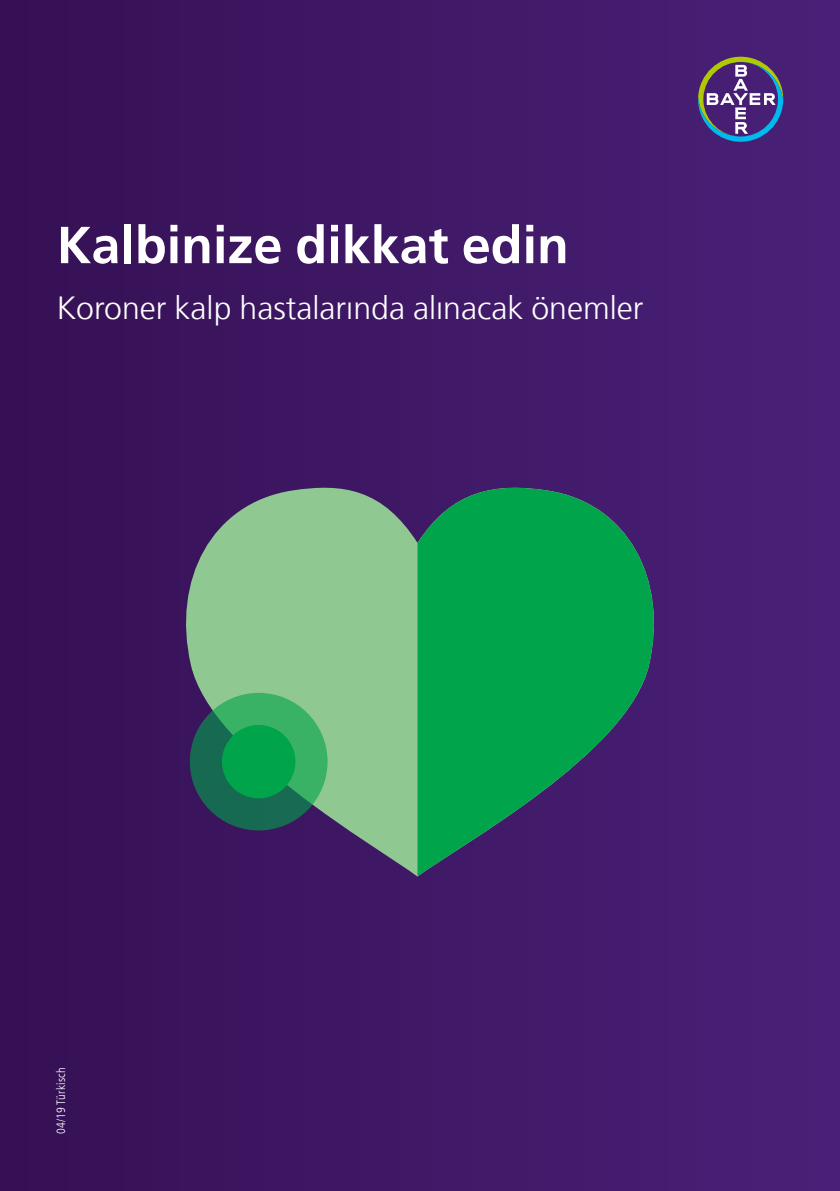
<style>
.page{position:relative;width:840px;height:1191px;background:#fff}
.page>*{position:absolute;margin:0;border:0;box-sizing:border-box;transform-origin:0 0}
.t1{font:700 52px "Frutiger LT Com";color:#fff}
.t2{font:300 32px "Frutiger LT Com";color:#fff}
.t3{font:300 condensed 12px "Frutiger LT Com";letter-spacing:.025em;color:#fff}
</style>
<div class="page">
<div style="left:0;top:0;width:839px;height:1191px;background:linear-gradient(to right,#351054,#492078)"></div>
<svg style="left:697px;top:57px;width:85px;height:85px;background:#5d5484"></svg>
<svg style="left:171px;top:482px;width:246px;height:394px;background:#769281"></svg>
<svg style="left:417px;top:482px;width:251px;height:394px;background:#167755"></svg>
<svg style="left:190px;top:693px;width:137px;height:137px;background:#278c5b"></svg>
<div style="left:222px;top:725px;width:73px;height:73px;background:#00a44a;border-radius:50%"></div>
<h1 class="t1" style="left:57px;top:214px;width:513px">Kalbinize dikkat edin</h1>
<p class="t2" style="left:57px;top:289px;width:588px">Koroner kalp hastalarında alınacak önemler</p>
<p class="t3" style="left:54px;top:1134px;width:68px;rotate:-90deg">04/19 Türkisch</p>
</div>
